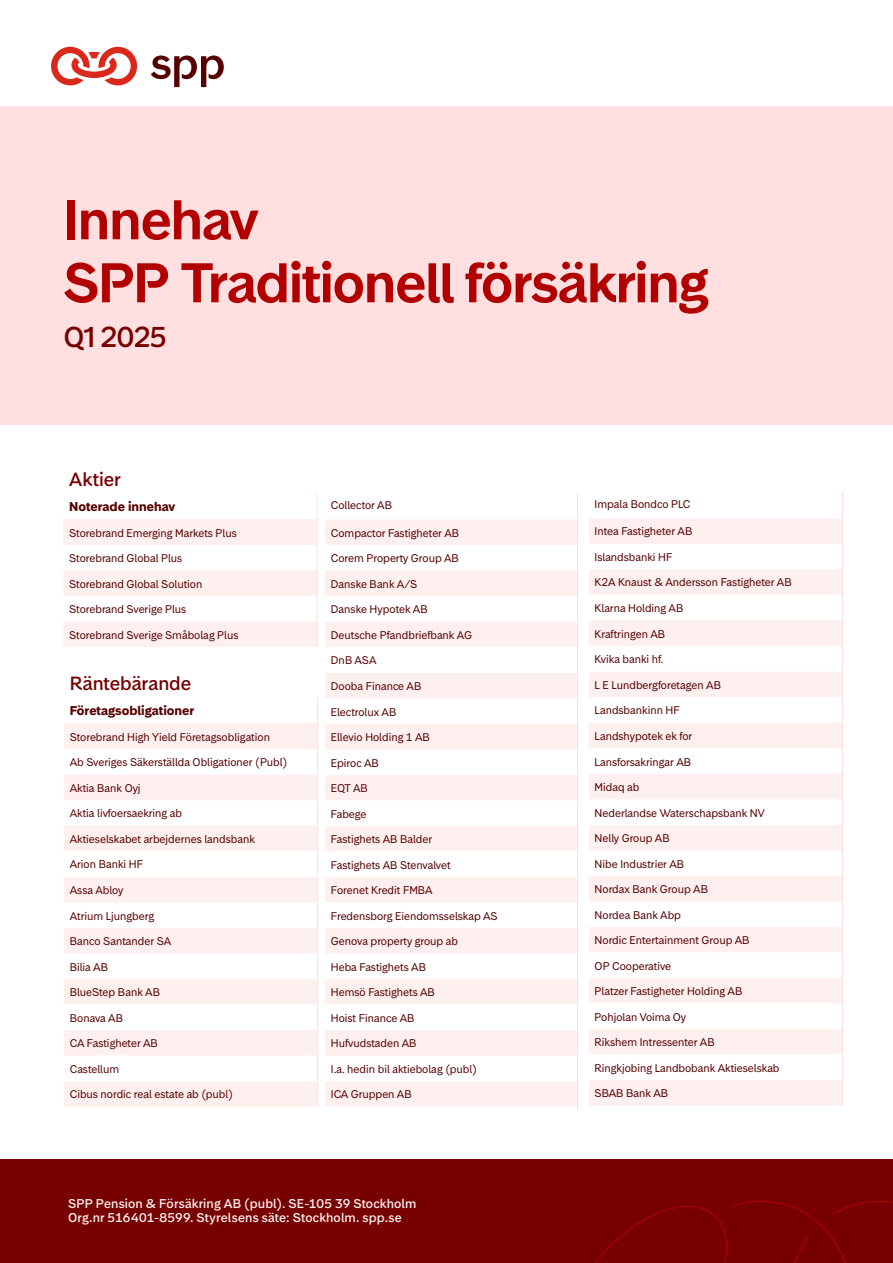
<style>
.page{position:relative;width:893px;height:1263px;background:#fff}
.page>*{position:absolute;margin:0;border:0;box-sizing:border-box;transform-origin:0 0}
.t1{font:600 52.5px/63px "Storebrand Display";letter-spacing:-.01em;color:#b20000}
.t2{font:500 27px "Storebrand Display";color:#700}
.t3{font:500 18px "Storebrand Text";color:#700}
.t4{font:500 12px/14.4px "Storebrand Text";letter-spacing:.015em;color:#fff0f0}
.t5{font:700 12px "Storebrand Text";color:#560000}
.t6{font:10.5px "Storebrand Text";color:#560000}
</style>
<div class="page">
<div style="left:0;top:106px;width:893px;height:319px;background:#ffdfdf"></div>
<svg style="left:63px;top:493px;width:255px;height:154px"></svg>
<div style="left:64px;top:724px;width:254px;height:25px;background:#fff0f0"></div>
<svg style="left:64px;top:775px;width:253px;height:332px;fill:#fff0f0"></svg>
<svg style="left:64px;top:851px;width:253px;height:230px"></svg>
<svg style="left:317px;top:697px;width:1px;height:410px"></svg>
<div style="left:325px;top:520px;width:252px;height:25px;background:#fff0f0"></div>
<svg style="left:325px;top:571px;width:252px;height:76px;fill:#fff0f0"></svg>
<svg style="left:325px;top:673px;width:252px;height:433px;fill:#fff0f0"></svg>
<svg style="left:577px;top:493px;width:1px;height:618px"></svg>
<svg style="left:589px;top:519px;width:253px;height:586px;fill:#fff0f0"></svg>
<svg style="left:589px;top:569px;width:253px;height:77px;fill:#fff0f0"></svg>
<svg style="left:589px;top:646px;width:253px;height:434px"></svg>
<svg style="left:842px;top:492px;width:1px;height:614px"></svg>
<div style="left:0;top:1159px;width:893px;height:104px;background:#700"></div>
<svg style="left:595px;top:1201px;width:298px;height:62px"></svg>
<svg style="left:151px;top:56px;width:73px;height:31px"></svg>
<svg style="left:51px;top:47px;width:86px;height:38px"></svg>
<h1 class="t1" style="left:64px;top:188px;width:646px">Innehav<br>SPP Traditionell försäkring</h1>
<h2 class="t2" style="left:64px;top:320px;width:104px">Q1 2025</h2>
<h3 class="t3" style="left:69px;top:467px;width:53px">Aktier</h3>
<p class="t5" style="left:69px;top:498px;width:108px">Noterade innehav</p>
<p class="t6" style="left:69px;top:525px;width:169px">Storebrand Emerging Markets Plus</p>
<p class="t6" style="left:69px;top:551px;width:115px">Storebrand Global Plus</p>
<p class="t6" style="left:69px;top:576px;width:135px">Storebrand Global Solution</p>
<p class="t6" style="left:69px;top:602px;width:119px">Storebrand Sverige Plus</p>
<p class="t6" style="left:69px;top:628px;width:171px">Storebrand Sverige Småbolag Plus</p>
<h3 class="t3" style="left:70px;top:671px;width:123px">Räntebärande</h3>
<p class="t5" style="left:70px;top:702px;width:126px">Företagsobligationer</p>
<p class="t6" style="left:70px;top:730px;width:202px">Storebrand High Yield Företagsobligation</p>
<p class="t6" style="left:70px;top:755px;width:219px">Ab Sveriges Säkerställda Obligationer (Publ)</p>
<p class="t6" style="left:70px;top:781px;width:72px">Aktia Bank Oyj</p>
<p class="t6" style="left:70px;top:806px;width:114px">Aktia livfoersaekring ab</p>
<p class="t6" style="left:70px;top:832px;width:187px">Aktieselskabet arbejdernes landsbank</p>
<p class="t6" style="left:70px;top:857px;width:75px">Arion Banki HF</p>
<p class="t6" style="left:70px;top:883px;width:55px">Assa Abloy</p>
<p class="t6" style="left:70px;top:909px;width:86px">Atrium Ljungberg</p>
<p class="t6" style="left:70px;top:934px;width:103px">Banco Santander SA</p>
<p class="t6" style="left:70px;top:960px;width:40px">Bilia AB</p>
<p class="t6" style="left:70px;top:985px;width:92px">BlueStep Bank AB</p>
<p class="t6" style="left:70px;top:1011px;width:55px">Bonava AB</p>
<p class="t6" style="left:70px;top:1036px;width:90px">CA Fastigheter AB</p>
<p class="t6" style="left:70px;top:1062px;width:51px">Castellum</p>
<p class="t6" style="left:70px;top:1087px;width:165px">Cibus nordic real estate ab (publ)</p>
<p class="t6" style="left:331px;top:498px;width:63px">Collector AB</p>
<p class="t6" style="left:331px;top:525px;width:130px">Compactor Fastigheter AB</p>
<p class="t6" style="left:331px;top:551px;width:129px">Corem Property Group AB</p>
<p class="t6" style="left:331px;top:576px;width:88px">Danske Bank A/S</p>
<p class="t6" style="left:331px;top:602px;width:98px">Danske Hypotek AB</p>
<p class="t6" style="left:331px;top:628px;width:143px">Deutsche Pfandbriefbank AG</p>
<p class="t6" style="left:331px;top:653px;width:47px">DnB ASA</p>
<p class="t6" style="left:331px;top:679px;width:92px">Dooba Finance AB</p>
<p class="t6" style="left:331px;top:704px;width:67px">Electrolux AB</p>
<p class="t6" style="left:331px;top:730px;width:100px">Ellevio Holding 1 AB</p>
<p class="t6" style="left:331px;top:755px;width:49px">Epiroc AB</p>
<p class="t6" style="left:331px;top:781px;width:38px">EQT AB</p>
<p class="t6" style="left:331px;top:807px;width:37px">Fabege</p>
<p class="t6" style="left:331px;top:832px;width:103px">Fastighets AB Balder</p>
<p class="t6" style="left:331px;top:858px;width:121px">Fastighets AB Stenvalvet</p>
<p class="t6" style="left:331px;top:883px;width:103px">Forenet Kredit FMBA</p>
<p class="t6" style="left:331px;top:909px;width:168px">Fredensborg Eiendomsselskap AS</p>
<p class="t6" style="left:331px;top:934px;width:129px">Genova property group ab</p>
<p class="t6" style="left:331px;top:960px;width:97px">Heba Fastighets AB</p>
<p class="t6" style="left:331px;top:985px;width:105px">Hemsö Fastighets AB</p>
<p class="t6" style="left:331px;top:1011px;width:85px">Hoist Finance AB</p>
<p class="t6" style="left:331px;top:1036px;width:87px">Hufvudstaden AB</p>
<p class="t6" style="left:331px;top:1062px;width:148px">I.a. hedin bil aktiebolag (publ)</p>
<p class="t6" style="left:331px;top:1087px;width:82px">ICA Gruppen AB</p>
<p class="t4" style="left:68px;top:1196px;width:350px">SPP Pension &amp; Försäkring AB (publ). SE-105 39 Stockholm<br>Org.nr 516401-8599. Styrelsens säte: Stockholm. spp.se</p>
<p class="t6" style="left:595px;top:497px;width:97px">Impala Bondco PLC</p>
<p class="t6" style="left:595px;top:524px;width:99px">Intea Fastigheter AB</p>
<p class="t6" style="left:595px;top:550px;width:79px">Islandsbanki HF</p>
<p class="t6" style="left:595px;top:575px;width:199px">K2A Knaust &amp; Andersson Fastigheter AB</p>
<p class="t6" style="left:595px;top:601px;width:90px">Klarna Holding AB</p>
<p class="t6" style="left:595px;top:626px;width:72px">Kraftringen AB</p>
<p class="t6" style="left:595px;top:652px;width:70px">Kvika banki hf.</p>
<p class="t6" style="left:595px;top:677px;width:128px">L E Lundbergforetagen AB</p>
<p class="t6" style="left:595px;top:703px;width:87px">Landsbankinn HF</p>
<p class="t6" style="left:595px;top:729px;width:99px">Landshypotek ek for</p>
<p class="t6" style="left:595px;top:754px;width:98px">Lansforsakringar AB</p>
<p class="t6" style="left:595px;top:780px;width:46px">Midaq ab</p>
<p class="t6" style="left:595px;top:805px;width:171px">Nederlandse Waterschapsbank NV</p>
<p class="t6" style="left:595px;top:831px;width:76px">Nelly Group AB</p>
<p class="t6" style="left:595px;top:856px;width:91px">Nibe Industrier AB</p>
<p class="t6" style="left:595px;top:882px;width:115px">Nordax Bank Group AB</p>
<p class="t6" style="left:595px;top:908px;width:88px">Nordea Bank Abp</p>
<p class="t6" style="left:595px;top:933px;width:156px">Nordic Entertainment Group AB</p>
<p class="t6" style="left:595px;top:959px;width:78px">OP Cooperative</p>
<p class="t6" style="left:595px;top:984px;width:149px">Platzer Fastigheter Holding AB</p>
<p class="t6" style="left:595px;top:1010px;width:93px">Pohjolan Voima Oy</p>
<p class="t6" style="left:595px;top:1035px;width:122px">Rikshem Intressenter AB</p>
<p class="t6" style="left:595px;top:1061px;width:186px">Ringkjobing Landbobank Aktieselskab</p>
<p class="t6" style="left:595px;top:1086px;width:75px">SBAB Bank AB</p>
</div>
